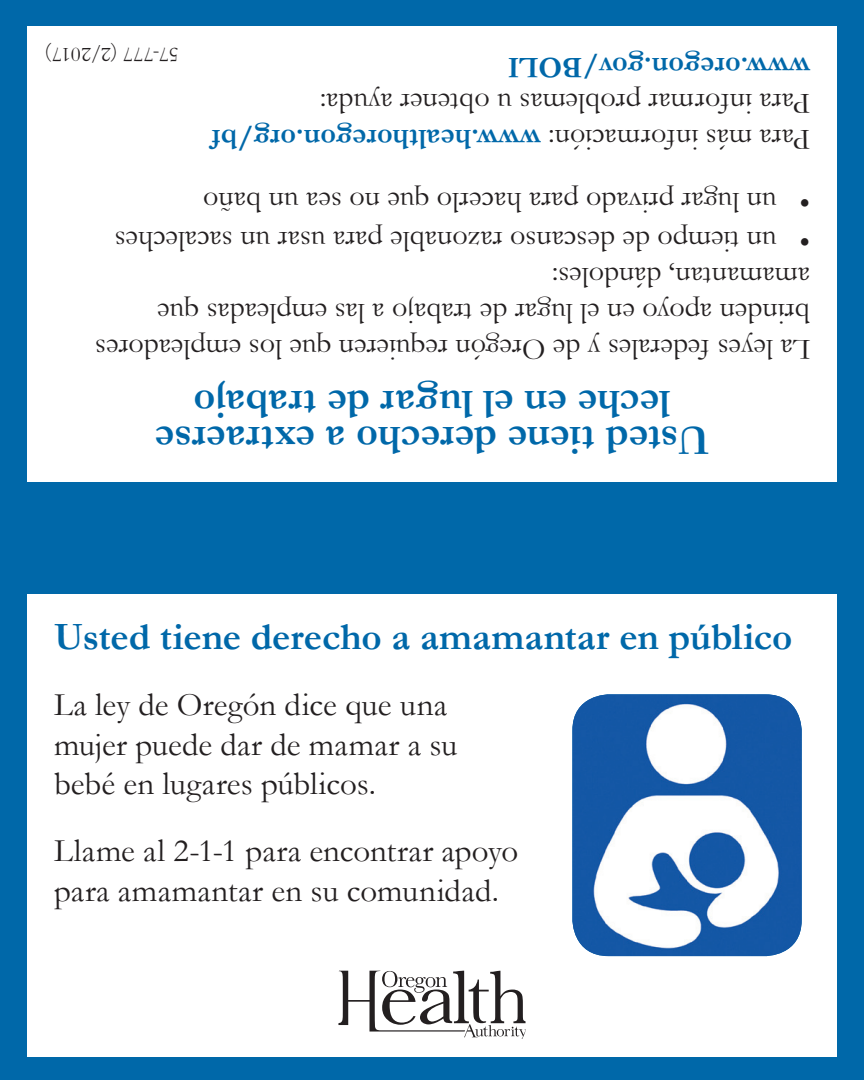
<style>
.page{position:relative;width:864px;height:1080px;background:#0068a9}
.page>*{position:absolute;margin:0;border:0;box-sizing:border-box;transform-origin:0 0}
.t1{font:700 42px/36px "Garamond";letter-spacing:-.005em;color:#0068a9;text-align:center}
.t2{font:700 39px "Garamond";letter-spacing:-.005em;color:#0068a9}
.t3{font:33px/39.6px "Garamond";letter-spacing:.005em;color:#231f20}
.t4{font:30px/36px "Garamond";color:#231f20}
.t5{font:700 30px "Garamond";color:#0068a9}
.t6{font:21px "Garamond";letter-spacing:.015em;color:#231f20}
.s1{font-weight:700;color:#0068a9}
</style>
<div class="page">
<div style="left:27px;top:26px;width:810px;height:456px;background:#fff"></div>
<div style="left:27px;top:594px;width:810px;height:462px;background:#fff"></div>
<svg style="left:339px;top:972px;width:186px;height:66px"></svg>
<img style="left:572px;top:694px;width:230px;height:262px">
<p class="t6" style="left:179px;top:69px;width:135px;rotate:-180deg">57-777 (2/2017)</p>
<p class="t5" style="left:810px;top:88px;width:304px;rotate:-180deg">www.oregon.gov/BOLI</p>
<p class="t4" style="left:810px;top:122px;width:492px;rotate:-180deg">Para informar problemas u obtener ayuda:</p>
<p class="t4" style="left:810px;top:234px;width:608px;line-height:63px;rotate:-180deg">• un lugar privado para hacerlo que no sea un baño<br>Para más información: <span class="s1">www.healthoregon.org/bf</span></p>
<p class="t4" style="left:810px;top:260px;width:697px;rotate:-180deg">• un tiempo de descanso razonable para usar un sacaleches</p>
<p class="t4" style="left:810px;top:368px;width:716px;rotate:-180deg">La leyes federales y de Oregón requieren que los empleadores brinden apoyo en el lugar de trabajo a las empleadas que amamantan, dándoles:</p>
<h1 class="t1" style="left:709px;top:458px;width:556px;rotate:-180deg">Usted tiene derecho a extraerse leche en el lugar de trabajo</h1>
<h2 class="t2" style="left:54px;top:610px;width:740px">Usted tiene derecho a amamantar en público</h2>
<p class="t3" style="left:54px;top:684px;width:405px">La ley de Oregón dice que una mujer puede dar de mamar a su bebé en lugares públicos.</p>
<p class="t3" style="left:54px;top:830px;width:466px">Llame al 2-1-1 para encontrar apoyo para amamantar en su comunidad.</p>
</div>
